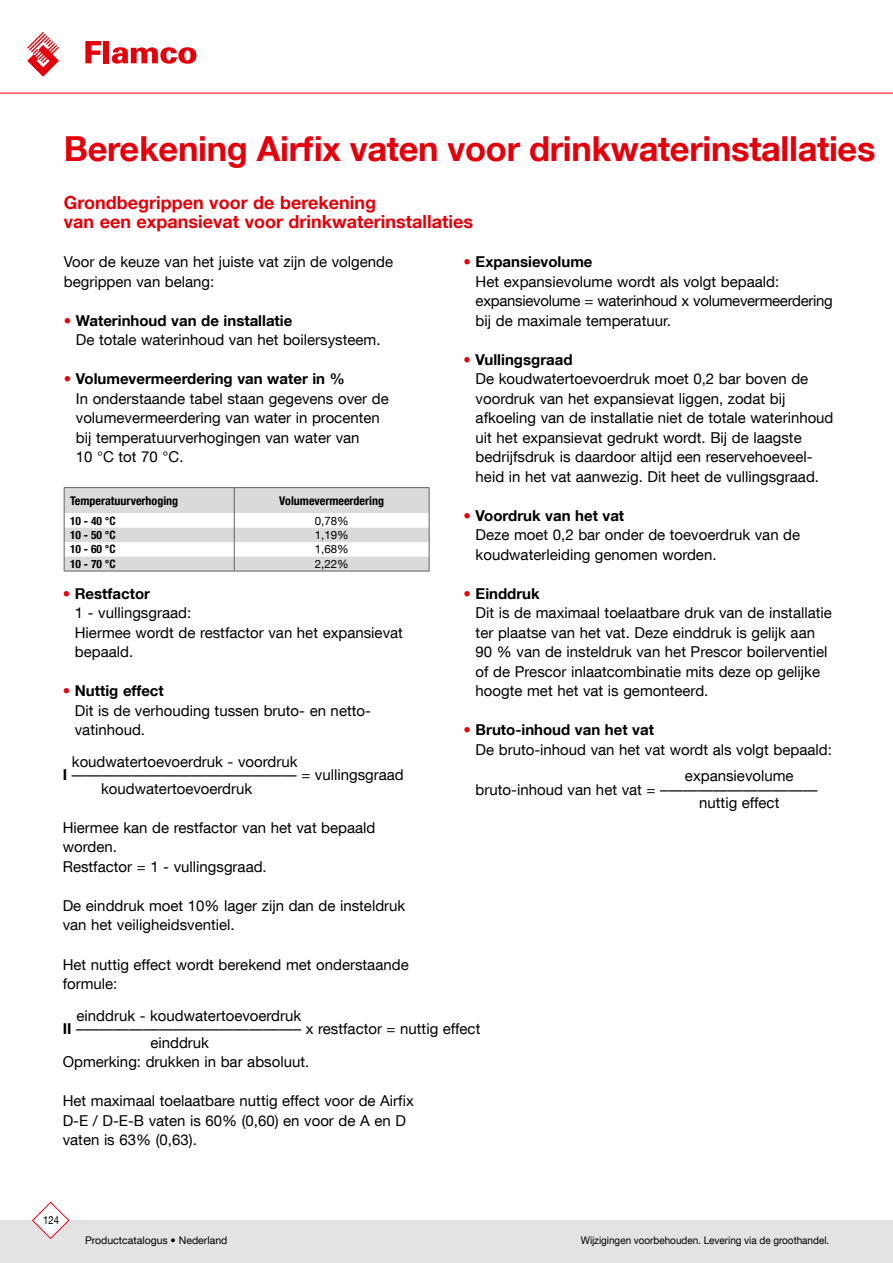
<style>
.page{position:relative;width:893px;height:1263px;background:#fff}
.page>*{position:absolute;margin:0;border:0;box-sizing:border-box;transform-origin:0 0}
.t1{font:700 34.5px "Helvetica Neue LT Com";letter-spacing:-.01em;color:#e3000b}
.t2{font:700 18px/19.5px "Helvetica Neue LT Com";color:#e3000b}
.t3{font:15px/19.5px "Helvetica Neue LT Com";color:#000}
.t4{font:700 condensed 12px "Helvetica Neue LT Com";color:#000}
.t5{font:700 condensed 11.55px "Helvetica Neue LT Com";color:#000}
.t6{font:11.55px "Helvetica Neue LT Com";color:#000}
.t7{font:11.25px "Helvetica Neue LT Com";color:#000;scale:.85 1}
.t8{font:10.5px "Helvetica Neue LT Com";letter-spacing:-.005em;color:#000;scale:.95 1}
.t9{font:10.5px "Helvetica Neue LT Com";letter-spacing:-.005em;color:#000}
.s1{color:#e3000b}
.s2{font-weight:700}
</style>
<div class="page">
<div style="left:0;top:1220px;width:893px;height:43px;background:#e3e3e3"></div>
<svg style="left:32px;top:1201px;width:38px;height:38px"></svg>
<svg style="left:0;top:32px;width:893px;height:62px"></svg>
<hr style="left:64px;top:571px;width:170px;height:1px;background:#626261">
<hr style="left:234px;top:571px;width:195px;height:1px;background:#626261">
<hr style="left:64px;top:487px;width:170px;height:1px;background:#626261">
<hr style="left:234px;top:487px;width:195px;height:1px;background:#626261">
<svg style="left:64px;top:488px;width:366px;height:83px"></svg>
<h1 class="t1" style="left:64px;top:127px;width:813px">Berekening Airfix vaten voor drinkwaterinstallaties</h1>
<p class="t2" style="left:64px;top:192px;width:411px">Grondbegrippen voor de berekening<br>van een expansievat voor drinkwaterinstallaties</p>
<p class="t3" style="left:476px;top:252px;width:359px;text-indent:-12px"><span class="s1">•</span> <span class="s2">Expansievolume<br></span>Het expansievolume wordt als volgt bepaald: expansievolume = waterinhoud x volumevermeerdering bij de maximale temperatuur.</p>
<p class="t3" style="left:476px;top:349px;width:359px;text-indent:-12px"><span class="s1">•</span> <span class="s2">Vullingsgraad<br></span>De koudwatertoevoerdruk moet 0,2 bar boven de voordruk van het expansievat liggen, zodat bij afkoeling van de installatie niet de totale waterinhoud uit het expansievat gedrukt wordt. Bij de laagste bedrijfsdruk is daardoor altijd een reservehoeveel&shy;heid in het vat aanwezig. Dit heet de vullingsgraad.</p>
<p class="t3" style="left:476px;top:505px;width:326px;text-indent:-12px"><span class="s1">•</span> <span class="s2">Voordruk van het vat<br></span>Deze moet 0,2 bar onder de toevoerdruk van de koudwaterleiding genomen worden.</p>
<p class="t3" style="left:476px;top:583px;width:358px;text-indent:-12px"><span class="s1">•</span> <span class="s2">Einddruk<br></span>Dit is de maximaal toelaatbare druk van de installatie ter plaatse van het vat. Deze einddruk is gelijk aan 90 % van de insteldruk van het Prescor boilerventiel of de Prescor inlaatcombinatie mits deze op gelijke hoogte met het vat is gemonteerd.</p>
<p class="t3" style="left:476px;top:720px;width:358px;text-indent:-12px"><span class="s1">•</span> <span class="s2">Bruto-inhoud van het vat<br></span>De bruto-inhoud van het vat wordt als volgt bepaald:</p>
<p class="t3" style="left:685px;top:766px;width:110px">expansievolume</p>
<p class="t3" style="left:476px;top:779px;width:344px">bruto-inhoud van het vat = –––––––––––––––––––––</p>
<p class="t3" style="left:699px;top:793px;width:82px">nuttig effect</p>
<p class="t3" style="left:64px;top:252px;width:331px">Voor de keuze van het juiste vat zijn de volgende begrippen van belang:</p>
<p class="t3" style="left:76px;top:310px;width:306px;text-indent:-12px"><span class="s1">•</span> <span class="s2">Waterinhoud van de installatie<br></span>De totale waterinhoud van het boilersysteem.</p>
<p class="t3" style="left:76px;top:369px;width:314px;text-indent:-12px"><span class="s1">•</span> <span class="s2">Volumevermeerdering van water in %<br></span>In onderstaande tabel staan gegevens over de volumevermeerdering van water in procenten bij temperatuurverhogingen van water van<br>10 °C tot 70 °C.</p>
<p class="t4" style="left:70px;top:493px;width:110px">Temperatuurverhoging</p>
<p class="t4" style="left:279px;top:493px;width:106px">Volumevermeerdering</p>
<p class="t5" style="left:70px;top:513px;width:47px">10 - 40 °C</p>
<p class="t6" style="left:315px;top:513px;width:36px">0,78%</p>
<p class="t5" style="left:70px;top:528px;width:47px">10 - 50 °C</p>
<p class="t6" style="left:315px;top:528px;width:36px">1,19%</p>
<p class="t5" style="left:70px;top:542px;width:47px">10 - 60 °C</p>
<p class="t6" style="left:315px;top:542px;width:36px">1,68%</p>
<p class="t5" style="left:70px;top:557px;width:47px">10 - 70 °C</p>
<p class="t6" style="left:315px;top:556px;width:36px">2,22%</p>
<p class="t3" style="left:75px;top:583px;width:330px;text-indent:-12px"><span class="s1">•</span> <span class="s2">Restfactor<br></span>1 - vullingsgraad:<br>Hiermee wordt de restfactor van het expansievat bepaald.</p>
<p class="t3" style="left:75px;top:681px;width:298px;text-indent:-12px"><span class="s1">•</span> <span class="s2">Nuttig effect<br></span>Dit is de verhouding tussen bruto- en netto&shy;vatinhoud.</p>
<p class="t3" style="left:72px;top:751px;width:227px">koudwatertoevoerdruk - voordruk</p>
<p class="t3" style="left:63px;top:765px;width:343px"><span class="s2">I</span> –––––––––––––––––––––––––––––– = vullingsgraad</p>
<p class="t3" style="left:101px;top:778px;width:153px">koudwatertoevoerdruk</p>
<p class="t3" style="left:63px;top:817px;width:314px">Hiermee kan de restfactor van het vat bepaald worden.<br>Restfactor = 1 - vullingsgraad.</p>
<p class="t3" style="left:63px;top:895px;width:344px">De einddruk moet 10% lager zijn dan de insteldruk van het veiligheidsventiel.</p>
<p class="t3" style="left:63px;top:954px;width:347px">Het nuttig effect wordt berekend met onderstaande formule:</p>
<p class="t3" style="left:76px;top:1005px;width:226px">einddruk - koudwatertoevoerdruk</p>
<p class="t3" style="left:63px;top:1018px;width:419px"><span class="s2">II</span> –––––––––––––––––––––––––––––– x restfactor = nuttig effect</p>
<p class="t3" style="left:150px;top:1032px;width:60px">einddruk</p>
<p class="t3" style="left:63px;top:1051px;width:248px">Opmerking: drukken in bar absoluut.</p>
<p class="t3" style="left:63px;top:1090px;width:353px">Het maximaal toelaatbare nuttig effect voor de Airfix<br>D-E / D-E-B vaten is 60% (0,60) en voor de A en D vaten is 63% (0,63).</p>
<p class="t7" style="left:43px;top:1213px;width:20px">124</p>
<p class="t9" style="left:85px;top:1234px;width:144px">Productcatalogus • Nederland</p>
<p class="t8" style="left:581px;top:1234px;width:263px">Wijzigingen voorbehouden. Levering via de groothandel.</p>
</div>
